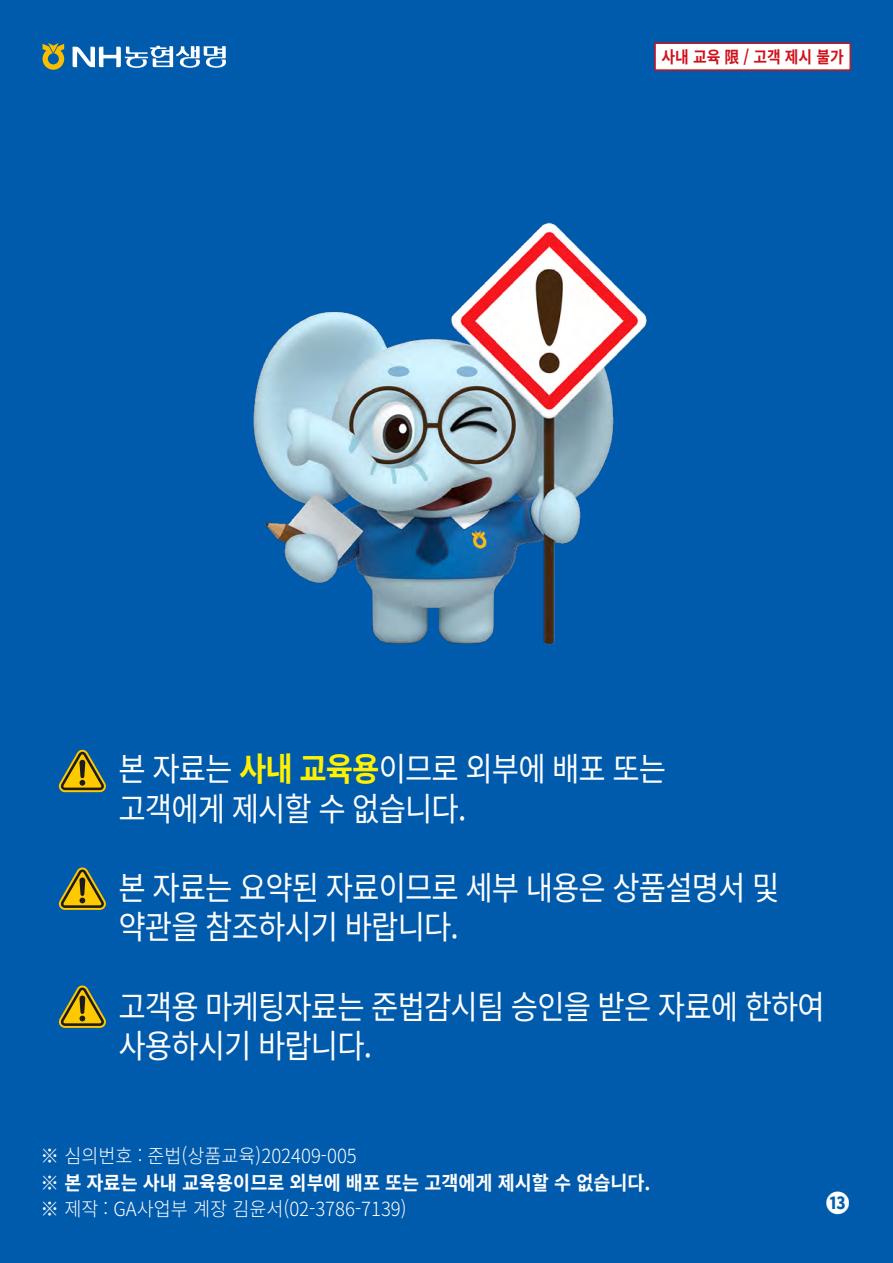
<style>
.page{position:relative;width:893px;height:1263px;background:#005bac}
.page>*{position:absolute;margin:0;border:0;box-sizing:border-box;transform-origin:0 0}
.t1{font:33px/39.6px "Noto Sans CJ Kkr";letter-spacing:-.03em;color:#fff;scale:.9 1}
.t2{font:700 24px "Noto Sans CJ Kkr";color:#fff}
.t3{font:300 19.5px "Noto Sans CJ Kkr";color:#fff;scale:.95 1}
.t4{font:700 19.5px "Noto Sans CJ Kkr";color:#fff;scale:.95 1}
.t5{font:700 16.5px "Noto Sans CJ Kkr";color:#d0121b;scale:.9 1}
.s1{font-weight:700;color:#fff100}
</style>
<div class="page">
<svg style="left:43px;top:43px;width:21px;height:27px"></svg>
<svg style="left:73px;top:46px;width:153px;height:22px"></svg>
<img style="left:253px;top:222px;width:394px;height:423px">
<svg style="left:59px;top:750px;width:47px;height:42px"></svg>
<svg style="left:59px;top:867px;width:47px;height:43px"></svg>
<svg style="left:59px;top:985px;width:47px;height:43px"></svg>
<div style="left:655px;top:43px;width:195px;height:27px;background:#fff"></div>
<div style="left:654px;top:43px;width:197px;height:28px;border:2px solid #d0121b"></div>
<p class="t5" style="left:661px;top:48px;width:204px">사내 교육 限 / 고객 제시 불가</p>
<p class="t1" style="left:118px;top:750px;width:610px">본 자료는 <span class="s1">사내 교육용</span>이므로 외부에 배포 또는 고객에게 제시할 수 없습니다.</p>
<p class="t1" style="left:118px;top:868px;width:736px">본 자료는 요약된 자료이므로 세부 내용은 상품설명서 및 약관을 참조하시기 바랍니다.</p>
<p class="t1" style="left:118px;top:987px;width:786px">고객용 마케팅자료는 준법감시팀 승인을 받은 자료에 한하여 사용하시기 바랍니다.</p>
<p class="t3" style="left:41px;top:1145px;width:334px">※ 심의번호 : 준법(상품교육)202409-005</p>
<p class="t4" style="left:41px;top:1171px;width:644px">※ 본 자료는 사내 교육용이므로 외부에 배포 또는 고객에게 제시할 수 없습니다.</p>
<p class="t3" style="left:41px;top:1198px;width:387px">※ 제작 : GA사업부 계장 김윤서(02-3786-7139)</p>
<p class="t2" style="left:826px;top:1189px;width:25px">⓭</p>
</div>
